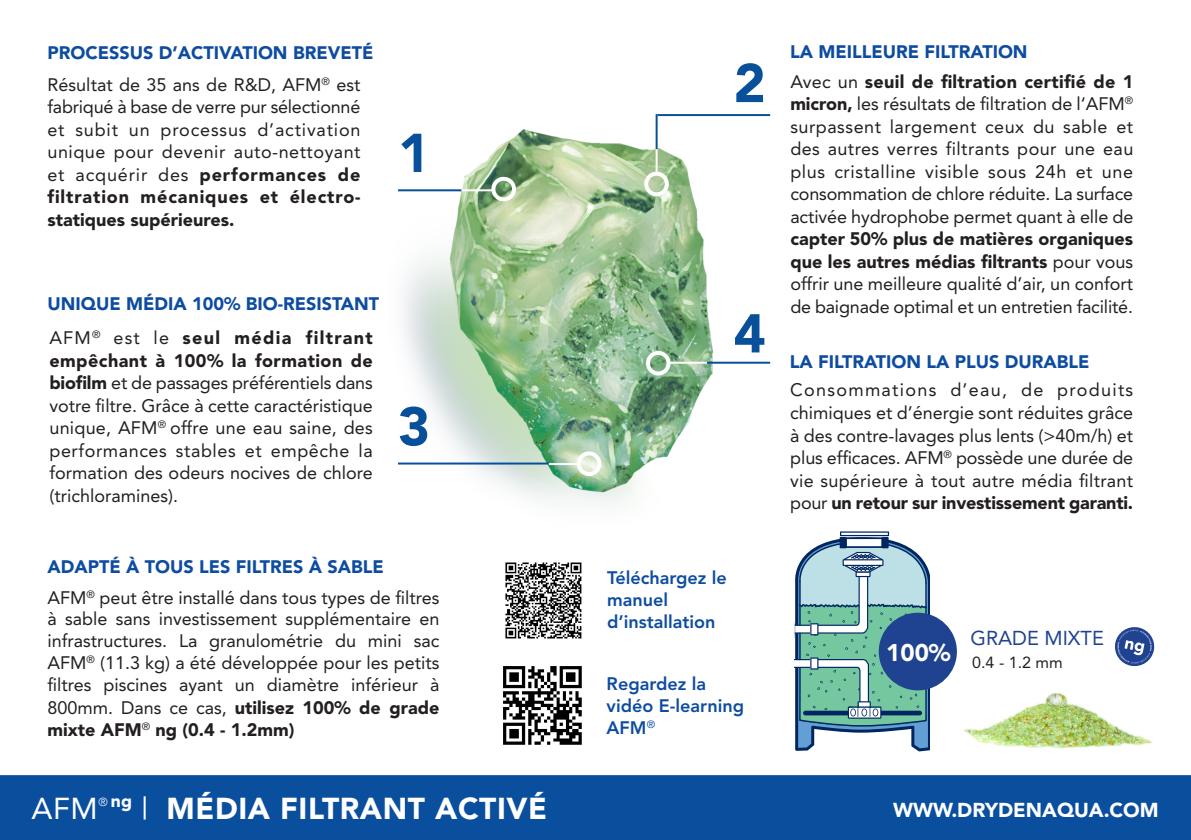
<style>
.page{position:relative;width:1191px;height:840px;background:#fff}
.page>*{position:absolute;margin:0;border:0;box-sizing:border-box;transform-origin:0 0}
.t1{font:900 54px "Avenir";color:#09509b}
.t2{font:900 30px "Avenir";letter-spacing:.02em;color:#fff}
.t3{font:900 24px "Avenir";color:#fff}
.t4{font:900 20px "Avenir LT Std";color:#fff}
.t5{font:20px "Avenir LT Std";color:#1f4391}
.Text_back_schwarz{font:18px/22.4px "Avenir";color:#231f20;text-align:justify}
.Blauder_Header_back{font:900 18px "Avenir";color:#0d4ca0}
.t6{font:800 18px/22px "Avenir LT Std";color:#0d4ca0}
.t7{font:16px "Avenir LT Std";color:#231f20}
.s1{font-weight:900}
.s2{font-weight:400}
</style>
<div class="page">
<img style="left:398px;top:116px;width:349px;height:388px">
<hr style="left:398px;top:462px;width:151px;height:2px;background:#09509b">
<div style="left:0;top:775px;width:1191px;height:64px;background:#0a4f9e"></div>
<div style="left:491px;top:177px;width:25px;height:24px;border:4px solid #fff;border-radius:50%"></div>
<hr style="left:398px;top:189px;width:63px;height:2px;background:#09509b">
<hr style="left:461px;top:189px;width:31px;height:2px;background:#fff">
<div style="left:577px;top:451px;width:24px;height:25px;border:4px solid #fff;border-radius:50%"></div>
<hr style="left:549px;top:463px;width:28px;height:2px;background:#fff">
<hr style="left:657px;top:114px;width:113px;height:2px;background:#09509b">
<hr style="left:655px;top:114px;width:2px;height:35px;background:#09509b">
<hr style="left:655px;top:149px;width:2px;height:23px;background:#fff">
<div style="left:644px;top:172px;width:25px;height:24px;border:4px solid #fff;border-radius:50%"></div>
<hr style="left:707px;top:361px;width:63px;height:2px;background:#09509b">
<hr style="left:667px;top:361px;width:40px;height:2px;background:#fff">
<div style="left:646px;top:351px;width:24px;height:24px;border:4px solid #fff;border-radius:50%"></div>
<img style="left:503px;top:666px;width:79px;height:79px">
<svg style="left:840px;top:531px;width:49px;height:5px"></svg>
<svg style="left:794px;top:536px;width:135px;height:215px"></svg>
<div style="left:878px;top:612px;width:79px;height:78px;background:#1f4391;border-radius:50%"></div>
<img style="left:964px;top:693px;width:188px;height:56px">
<svg style="left:1115px;top:627px;width:40px;height:39px"></svg>
<img style="left:505px;top:562px;width:77px;height:76px">
<p class="Blauder_Header_back" style="left:47px;top:42px;width:327px">PROCESSUS D’ACTIVATION BREVETÉ</p>
<p class="Text_back_schwarz" style="left:47px;top:73px;width:314px">Résultat de 35 ans de R&amp;D, AFM<sup>®</sup> est fabriqué à base de verre pur sélectionné et subit un processus d’activation unique pour devenir auto-nettoyant et acquérir des <span class="s1">performances de filtration mécaniques et électro&shy;statiques supérieures.</span></p>
<p class="t1" style="left:398px;top:120px;width:33px">1</p>
<p class="Blauder_Header_back" style="left:47px;top:292px;width:333px">UNIQUE MÉDIA 100% BIO-RESISTANT</p>
<p class="Text_back_schwarz" style="left:49px;top:326px;width:325px">AFM<sup>®</sup> est le <span class="s1">seul média filtrant empêchant à 100% la formation de biofilm</span> et de passages préférentiels dans votre filtre. Grâce à cette caractéristique unique, AFM<sup>®</sup> offre une eau saine, des performances stables et empêche la formation des odeurs nocives de chlore (trichloramines).</p>
<p class="t1" style="left:398px;top:393px;width:33px">3</p>
<p class="Blauder_Header_back" style="left:47px;top:555px;width:338px">ADAPTÉ À TOUS LES FILTRES À SABLE</p>
<p class="Text_back_schwarz" style="left:47px;top:586px;width:393px">AFM<sup>®</sup> peut être installé dans tous types de filtres à sable sans investissement supplémentaire en infrastructures. La granulométrie du mini sac AFM<sup>®</sup> (11.3 kg) a été développée pour les petits filtres piscines ayant un diamètre inférieur à 800mm. Dans ce cas, <span class="s1">utilisez 100% de grade mixte AFM</span><sup>®</sup> <span class="s1">ng (0.4 - 1.2mm)</span></p>
<p class="t2" style="left:32px;top:790px;width:517px"><span class="s2">AFM</span><sup>®</sup> <sup>ng</sup> <span class="s2">|</span> MÉDIA FILTRANT ACTIVÉ</p>
<p class="t1" style="left:733px;top:51px;width:33px">2</p>
<p class="t1" style="left:733px;top:301px;width:33px">4</p>
<p class="t6" style="left:607px;top:566px;width:121px">Téléchargez le manuel</p>
<p class="t6" style="left:607px;top:610px;width:110px">d’installation</p>
<p class="t6" style="left:606px;top:672px;width:139px">Regardez la vidéo E-learning<br>AFM<sup>®</sup></p>
<p class="Blauder_Header_back" style="left:790px;top:40px;width:239px">LA MEILLEURE FILTRATION</p>
<p class="Text_back_schwarz" style="left:790px;top:70px;width:344px">Avec un <span class="s1">seuil de filtration certifié de 1 micron,</span> les résultats de filtration de l‘AFM<sup>® </sup>surpassent largement ceux du sable et des autres verres filtrants pour une eau plus cristalline visible sous 24h et une consommation de chlore réduite. La surface activée hydrophobe permet quant à elle de <span class="s1">capter 50% plus de matières organiques que les autres médias filtrants</span> pour vous offrir une meilleure qualité d’air, un confort de baignade optimal et un entretien facilité.</p>
<p class="Blauder_Header_back" style="left:790px;top:350px;width:301px">LA FILTRATION LA PLUS DURABLE</p>
<p class="Text_back_schwarz" style="left:790px;top:379px;width:344px">Consommations d’eau, de produits chimiques et d’énergie sont réduites grâce à des contre-lavages plus lents (&gt;40m/h) et plus efficaces. AFM<sup>®</sup> possède une durée de vie supérieure à tout autre média filtrant pour <span class="s1">un retour sur investissement garanti.</span></p>
<p class="t3" style="left:886px;top:638px;width:66px">100%</p>
<p class="t5" style="left:970px;top:626px;width:135px">GRADE MIXTE</p>
<p class="t7" style="left:972px;top:652px;width:92px">0.4 - 1.2 mm</p>
<p class="t4" style="left:893px;top:797px;width:267px">WWW.DRYDENAQUA.COM</p>
</div>
